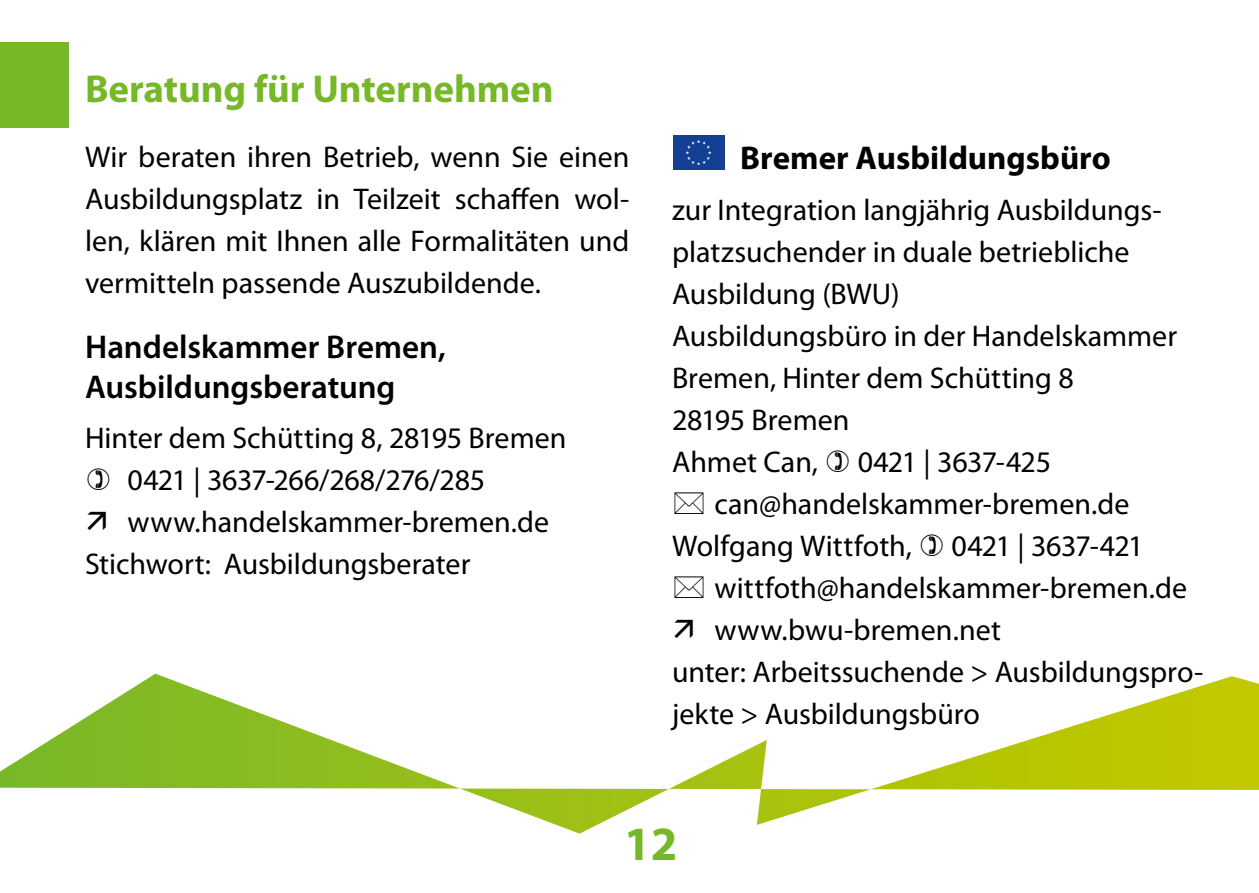
<style>
.page{position:relative;width:1259px;height:893px;background:#fff}
.page>*{position:absolute;margin:0;border:0;box-sizing:border-box;transform-origin:0 0}
.t1{font:700 48px "Myriad Pro";color:#76b828}
.t2{font:700 39px "Myriad Pro";letter-spacing:-.005em;color:#76b828}
.t3{font:600 33px/39.6px "Myriad Pro";color:#000}
.t4{font:700 33px "Myriad Pro";color:#000}
.t5{font:30px/42px "Myriad Pro";color:#000;text-align:justify}
.t6{font:30px "Myriad Pro";letter-spacing:-.025em;color:#000}
.t7{font:30px "Myriad Pro";letter-spacing:-.035em;color:#000}
</style>
<div class="page">
<div style="left:0;top:43px;width:68px;height:85px;background:#76b828"></div>
<svg style="left:673px;top:135px;width:52px;height:35px"></svg>
<div style="left:673px;top:136px;width:51px;height:34px;background:#134094"></div>
<svg style="left:686px;top:140px;width:25px;height:25px"></svg>
<svg style="left:0;top:674px;width:1259px;height:160px"></svg>
<h2 class="t2" style="left:85px;top:63px;width:470px">Beratung für Unternehmen</h2>
<p class="t5" style="left:85px;top:136px;width:546px">Wir beraten ihren Betrieb, wenn Sie einen Ausbildungsplatz in Teilzeit schaffen wol&shy;len, klären mit Ihnen alle Formalitäten und vermitteln passende Auszubildende.</p>
<p class="t3" style="left:85px;top:326px;width:362px">Handelskammer Bremen,<br>Ausbildungsberatung</p>
<p class="t5" style="left:85px;top:417px;width:483px">Hinter dem Schütting 8, 28195 Bremen</p>
<p class="t5" style="left:128px;top:459px;width:359px">0421 | 3637-266/268/276/285</p>
<p class="t5" style="left:128px;top:501px;width:423px">www.handelskammer-bremen.de</p>
<p class="t5" style="left:85px;top:543px;width:387px">Stichwort: Ausbildungsberater</p>
<p class="t4" style="left:740px;top:137px;width:372px">Bremer Ausbildungsbüro</p>
<p class="t5" style="left:672px;top:188px;width:506px;text-align:left">zur Integration langjährig Ausbildungs&shy;platzsuchender in duale betriebliche<br>Ausbildung (BWU)<br>Ausbildungsbüro in der Handelskammer<br>Bremen, Hinter dem Schütting 8<br>28195 Bremen<br>Ahmet Can,</p>
<p class="t6" style="left:857px;top:443px;width:195px">0421 | 3637-425</p>
<p class="t5" style="left:714px;top:482px;width:416px">can@handelskammer-bremen.de</p>
<p class="t5" style="left:672px;top:524px;width:241px">Wolfgang Wittfoth,</p>
<p class="t7" style="left:951px;top:527px;width:194px">0421 | 3637-421</p>
<p class="t5" style="left:714px;top:566px;width:474px">wittfoth@handelskammer-bremen.de</p>
<p class="t5" style="left:714px;top:608px;width:288px">www.bwu-bremen.net</p>
<p class="t5" style="left:672px;top:650px;width:533px">unter: Arbeitssuchende &gt; Ausbildungspro-</p>
<p class="t5" style="left:672px;top:692px;width:309px">jekte &gt; Ausbildungsbüro</p>
<h1 class="t1" style="left:624px;top:812px;width:55px">12</h1>
</div>
